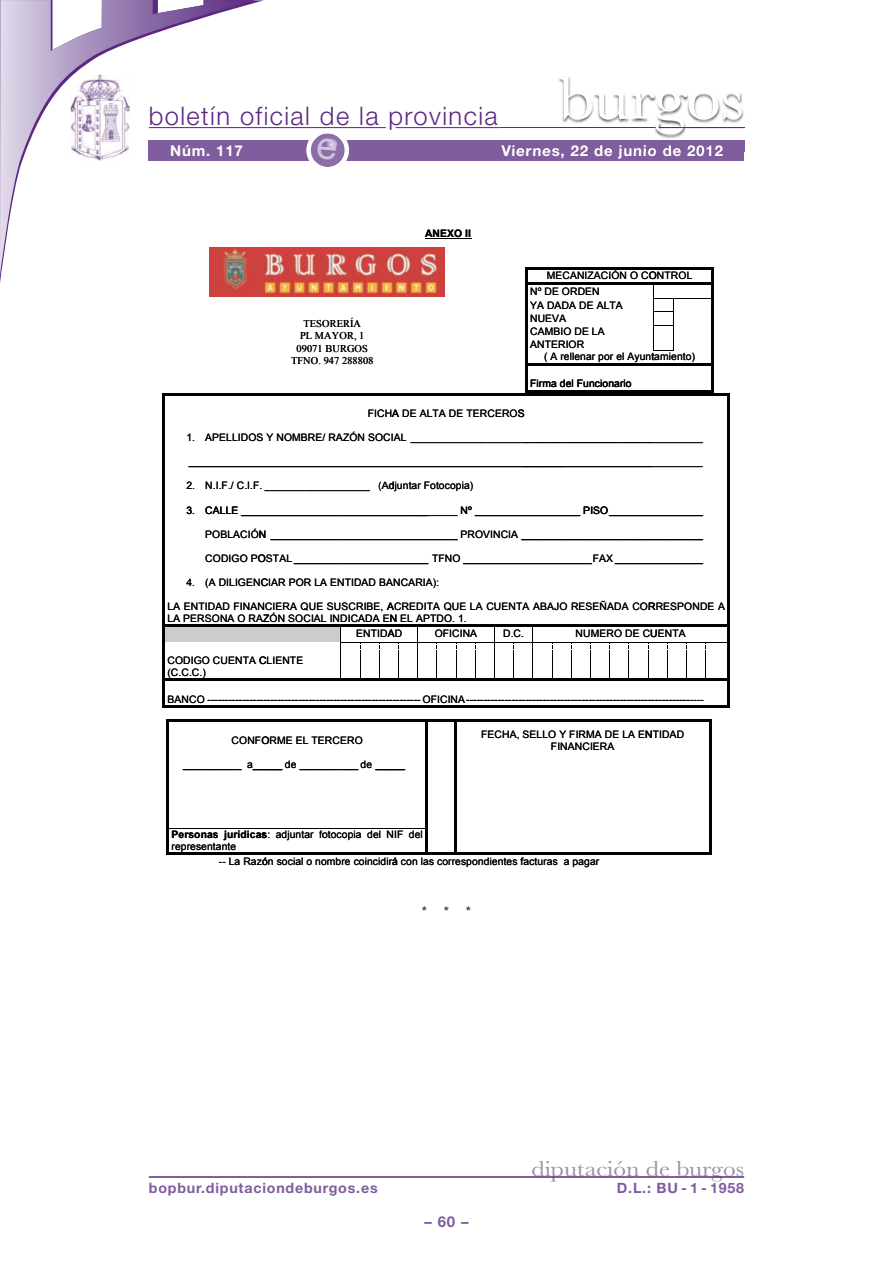
<style>
.page{position:relative;width:893px;height:1263px;background:#fff}
.page>*{position:absolute;margin:0;border:0;box-sizing:border-box;transform-origin:0 0}
.t1{font:63px "Baskerville";letter-spacing:-.01em;color:#fff;scale:1.12 1}
.t2{font:300 25.5px "Helvetica Neue";letter-spacing:.055em;color:#5c2781}
.t3{font:22.5px "Baskerville";color:#939598;scale:1.12 1}
.t4{font:700 15px "Helvetica Neue";letter-spacing:.055em;color:#fff}
.t5{font:700 15px "Helvetica Neue";color:#7f5d9e}
.t6{font:15px "Helvetica Neue";color:#231f20}
.t7{font:700 14.25px "Helvetica Neue";letter-spacing:.055em;color:#7f5d9e}
.t8{font:10.35px/12.1px "Arial";letter-spacing:.01em;color:#000}
.t9{font:10.35px/12.1px "Times New Roman";letter-spacing:.01em;color:#000;text-align:center}
.t10{font:700 10.35px "Arial";letter-spacing:.01em;color:#000}
.s1{font-weight:400}
</style>
<div class="page">
<hr style="left:396px;top:127px;width:348px;height:1px;background:#5c2781">
<hr style="left:149px;top:127px;width:237px;height:1px;background:#5c2781">
<svg style="left:0;top:0;width:255px;height:275px"></svg>
<div style="left:149px;top:140px;width:595px;height:20px;background:#7f5d9e"></div>
<hr style="left:149px;top:1176px;width:595px;height:2px;background:#5c2781">
<img style="left:558px;top:76px;width:187px;height:75px">
<img style="left:558px;top:127px;width:101px;height:1px">
<img style="left:558px;top:140px;width:186px;height:11px">
<img style="left:502px;top:145px;width:76px;height:6px">
<hr style="left:659px;top:127px;width:85px;height:1px;background:#5c2781">
<img style="left:71px;top:74px;width:59px;height:87px">
<hr style="left:425px;top:238px;width:46px;height:1px;background:#000">
<hr style="left:165px;top:393px;width:562px;height:2px;background:#000">
<hr style="left:163px;top:395px;width:2px;height:230px;background:#000">
<hr style="left:727px;top:395px;width:3px;height:230px;background:#000">
<div style="left:165px;top:627px;width:176px;height:15px;background:#ccc"></div>
<hr style="left:165px;top:625px;width:176px;height:2px;background:#000">
<svg style="left:163px;top:625px;width:2px;height:17px"></svg>
<hr style="left:163px;top:642px;width:2px;height:37px;background:#000">
<hr style="left:165px;top:679px;width:176px;height:2px;background:#000">
<svg style="left:341px;top:625px;width:389px;height:56px"></svg>
<hr style="left:163px;top:681px;width:2px;height:24px;background:#000">
<hr style="left:165px;top:705px;width:562px;height:3px;background:#000">
<hr style="left:727px;top:681px;width:3px;height:24px;background:#000">
<hr style="left:169px;top:720px;width:257px;height:2px;background:#000">
<hr style="left:428px;top:720px;width:26px;height:2px;background:#000">
<hr style="left:456px;top:720px;width:253px;height:2px;background:#000">
<hr style="left:167px;top:722px;width:2px;height:36px;background:#000">
<hr style="left:426px;top:722px;width:2px;height:36px;background:#000">
<hr style="left:454px;top:722px;width:2px;height:36px;background:#000">
<hr style="left:709px;top:722px;width:2px;height:36px;background:#000">
<hr style="left:167px;top:758px;width:2px;height:70px;background:#000">
<hr style="left:426px;top:758px;width:2px;height:70px;background:#000">
<hr style="left:454px;top:758px;width:2px;height:70px;background:#000">
<hr style="left:709px;top:758px;width:2px;height:70px;background:#000">
<hr style="left:169px;top:828px;width:257px;height:1px;background:#000">
<hr style="left:167px;top:828px;width:2px;height:25px;background:#000">
<hr style="left:169px;top:853px;width:257px;height:2px;background:#000">
<hr style="left:426px;top:828px;width:2px;height:25px;background:#000">
<hr style="left:428px;top:853px;width:26px;height:2px;background:#000">
<hr style="left:454px;top:828px;width:2px;height:25px;background:#000">
<hr style="left:456px;top:853px;width:253px;height:2px;background:#000">
<hr style="left:709px;top:828px;width:2px;height:25px;background:#000">
<hr style="left:527px;top:268px;width:185px;height:2px;background:#000">
<hr style="left:527px;top:282px;width:126px;height:2px;background:#000">
<hr style="left:655px;top:282px;width:57px;height:2px;background:#000">
<hr style="left:674px;top:298px;width:38px;height:1px;background:#000">
<svg style="left:525px;top:268px;width:2px;height:58px"></svg>
<svg style="left:712px;top:268px;width:2px;height:58px"></svg>
<hr style="left:525px;top:326px;width:2px;height:24px;background:#000">
<hr style="left:712px;top:326px;width:2px;height:24px;background:#000">
<svg style="left:653px;top:282px;width:21px;height:69px"></svg>
<svg style="left:525px;top:350px;width:2px;height:16px"></svg>
<hr style="left:527px;top:363px;width:185px;height:3px;background:#000">
<svg style="left:712px;top:350px;width:2px;height:16px"></svg>
<hr style="left:525px;top:366px;width:2px;height:25px;background:#000">
<hr style="left:527px;top:391px;width:185px;height:2px;background:#000">
<hr style="left:712px;top:366px;width:2px;height:25px;background:#000">
<img style="left:209px;top:248px;width:235px;height:48px">
<svg style="left:306px;top:133px;width:43px;height:34px"></svg>
<h2 class="t2" style="left:149px;top:100px;width:350px">boletín oficial de la provincia</h2>
<h1 class="t1" style="left:558px;top:60px;width:168px">burgos</h1>
<h3 class="t4" style="left:170px;top:141px;width:74px">Núm. 117</h3>
<h3 class="t4" style="left:501px;top:141px;width:223px">Viernes, 22 de junio de 2012</h3>
<p class="t9" style="left:291px;top:318px;width:84px">T E OS R E R AÍ<br>LP M A Y O R 1,<br>17090 BURGOS<br>T NF O 749. 808882</p>
<p class="t10" style="left:425px;top:227px;width:48px">ANEXO II</p>
<p class="t8" style="left:530px;top:268px;width:164px;line-height:15.3px;text-indent:17px">MECAN ZI AC ÓI N O CONTROL<br>Nº DE ORDEN</p>
<p class="t8" style="left:530px;top:299px;width:94px;line-height:13.2px">Y A D A D A D E A TL A<br>NUEVA<br>C A M B OI D E AL</p>
<p class="t8" style="left:544px;top:338px;width:153px;line-height:12.6px;text-indent:-14px">A N T E R OI R<br>( A r ane l l e r r op Al e nuy ma t ) o t ne i</p>
<p class="t8" style="left:530px;top:378px;width:103px">F mr i a Fl ed o i r ano i cnu</p>
<p class="t8" style="left:368px;top:407px;width:158px">F CI H A D E A TL A D E T E R C E R O S</p>
<p class="t8" style="left:186px;top:431px;width:10px">1.</p>
<p class="t8" style="left:205px;top:431px;width:499px">A P E DI LL O S Y N O M B R E R/ A Z Ó N S O C I A L __________________________________________________</p>
<p class="t8" style="left:186px;top:480px;width:10px">2.</p>
<p class="t8" style="left:205px;top:480px;width:270px">N F.I. C/ . F.I. . _ _ _ _ _ _ _ _ _ _ _ _ _ _ _ _ _ _ ( A ratnujd F )aipocoto</p>
<p class="t8" style="left:189px;top:456px;width:515px">________________________________________________________________________________________</p>
<p class="t8" style="left:186px;top:504px;width:10px">3.</p>
<p class="t8" style="left:205px;top:504px;width:499px">C A LL E _____________________________________ Nº __________________ P SI O________________</p>
<p class="t8" style="left:387px;top:504px;width:7px">_</p>
<p class="t8" style="left:205px;top:528px;width:499px">P O B AL C ÓI N ________________________________ PROV NI CIA _______________________________</p>
<p class="t8" style="left:205px;top:552px;width:499px">C O D GI O P O S T A L _______________________ T NO ______________________FAX _______________</p>
<p class="t8" style="left:186px;top:576px;width:10px">4.</p>
<p class="t8" style="left:205px;top:576px;width:235px">A( D GILI E N C AI R P O R AL E N T DI A D B A N C A R AI : )</p>
<p class="t8" style="left:167px;top:600px;width:559px">AL ENT DI AD F NI ANC EI RA QUE SUSCR BI E, ACRED TI A QUE AL CUENTA ABA OJ RESEÑADA CORRESPONDE A<br>AL PERSONA O RAZÓN SOC AI L NI D CI ADA EN EL APTDO .1.</p>
<p class="t8" style="left:387px;top:504px;width:7px">_</p>
<p class="t8" style="left:387px;top:504px;width:7px">_</p>
<p class="t8" style="left:438px;top:552px;width:8px">F</p>
<p class="t8" style="left:356px;top:627px;width:47px">E N T DI A D</p>
<p class="t8" style="left:435px;top:627px;width:44px">O F CI NI A</p>
<p class="t8" style="left:503px;top:627px;width:22px">D C. .</p>
<p class="t8" style="left:576px;top:627px;width:112px">NUMERO DE CUENTA</p>
<p class="t8" style="left:167px;top:654px;width:137px">COD GI O CUENTA C EIL NTE<br>C( C. C. ) .</p>
<p class="t8" style="left:167px;top:693px;width:538px">BANCO ------------------------------------------------------------- OF CI NI A--------------------------------------------------------------------</p>
<p class="t8" style="left:232px;top:734px;width:133px">CONFORME EL TERCERO</p>
<p class="t8" style="left:247px;top:758px;width:159px">a_____ de __________ de _____</p>
<p class="t8" style="left:481px;top:728px;width:204px;text-align:center">FECHA, SE OLL Y F RI MA DE AL ENT DI AD<br>F NI ANC EI RA</p>
<p class="t8" style="left:183px;top:758px;width:60px">__________</p>
<p class="t10" style="left:224px;top:829px;width:48px">uj dí r aci s <span class="s1">:</span></p>
<p class="t8" style="left:276px;top:828px;width:39px">ratnujda</p>
<p class="t8" style="left:319px;top:828px;width:44px">f o a i pocot</p>
<p class="t8" style="left:387px;top:828px;width:18px">N FI</p>
<p class="t10" style="left:172px;top:829px;width:49px">P osre n sa</p>
<p class="t8" style="left:172px;top:840px;width:66px">etnatneserper</p>
<p class="t8" style="left:219px;top:855px;width:340px">- - L a R a z nó ol a i cos mon e r b r i d i cn i oc á noc sa l se t ne i dnopse r r oc f a sa r u t c</p>
<p class="t8" style="left:367px;top:828px;width:15px">l ed</p>
<p class="t8" style="left:409px;top:828px;width:15px">l ed</p>
<p class="t8" style="left:564px;top:855px;width:37px">a r agap</p>
<h3 class="t6" style="left:422px;top:903px;width:51px">* * *</h3>
<h3 class="t3" style="left:531px;top:1155px;width:191px">diputación de burgos</h3>
<h3 class="t7" style="left:149px;top:1179px;width:230px">bopbur.diputaciondeburgos.es</h3>
<h3 class="t7" style="left:617px;top:1179px;width:129px">D.L.: BU - 1 - 1958</h3>
<h3 class="t5" style="left:424px;top:1212px;width:46px">–60–</h3>
</div>
